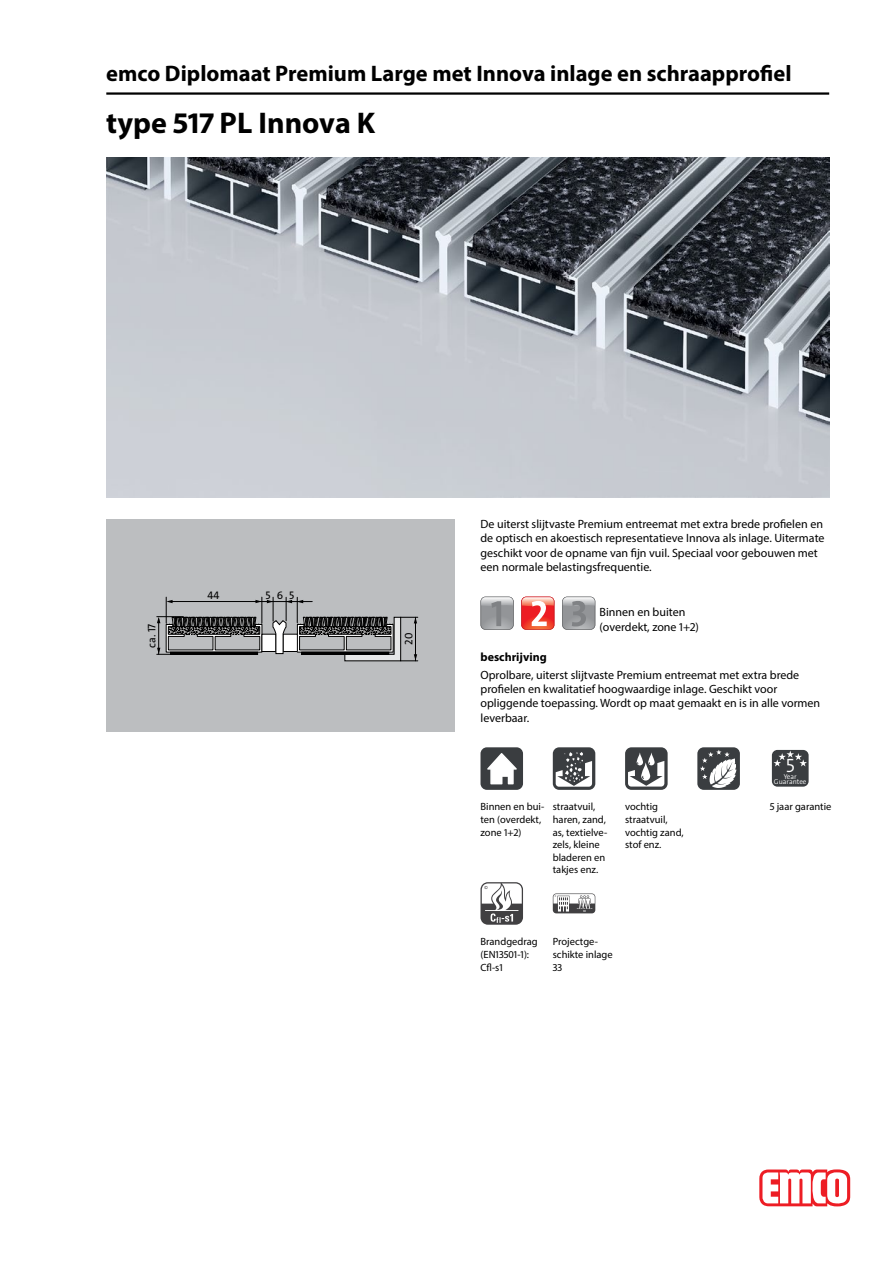
<style>
.page{position:relative;width:893px;height:1263px;background:#fff}
.page>*{position:absolute;margin:0;border:0;box-sizing:border-box;transform-origin:0 0}
.typ_bau{font:700 30px "Myriad Pro";color:#000}
.titel1_em_bau{font:700 22.5px "Myriad Pro";color:#000}
.BILDR{font:300 19.5px "The Sans Os F";color:#fff}
.Stoerer{font:12px/14.4px "Myriad Pro";color:#000}
.fliesstext_bau{font:12px/14.4px "Myriad Pro";color:#000}
.fliesstext_bold_bau{font:700 12px "Myriad Pro";color:#000}
.BILDR-2{font:11.1px "The Sans Os F";color:#000}
.mouseovertext_bau{font:10.5px/12.6px "Myriad Pro";color:#000}
.BILDR-3{font:300 7.05px/5.2px "The Sans Os F";color:#fff;text-align:center}
</style>
<div class="page">
<img style="left:106px;top:157px;width:723px;height:340px">
<hr style="left:106px;top:92px;width:723px;height:3px;background:#000">
<svg style="left:759px;top:1169px;width:91px;height:37px"></svg>
<div style="left:106px;top:519px;width:349px;height:212px;background:#bcbec0"></div>
<svg style="left:157px;top:597px;width:261px;height:64px"></svg>
<svg style="left:521px;top:597px;width:33px;height:33px"></svg>
<svg style="left:562px;top:597px;width:33px;height:33px"></svg>
<svg style="left:480px;top:597px;width:34px;height:33px"></svg>
<div style="left:480px;top:747px;width:43px;height:43px;background:#3a3d40;border-radius:6px"></div>
<svg style="left:487px;top:753px;width:30px;height:31px"></svg>
<div style="left:553px;top:747px;width:42px;height:43px;background:#3a3d40;border-radius:6px"></div>
<svg style="left:556px;top:752px;width:36px;height:35px"></svg>
<div style="left:625px;top:747px;width:43px;height:43px;background:linear-gradient(to right,#3a3d40,#3a3d40);border-radius:6px"></div>
<svg style="left:628px;top:752px;width:36px;height:34px"></svg>
<div style="left:697px;top:747px;width:43px;height:43px;background:#3a3d40;border-radius:6px"></div>
<svg style="left:700px;top:750px;width:36px;height:38px"></svg>
<div style="left:772px;top:750px;width:37px;height:37px;background:#3a3d40;border-radius:5px"></div>
<svg style="left:773px;top:750px;width:34px;height:16px"></svg>
<svg style="left:480px;top:882px;width:43px;height:43px"></svg>
<svg style="left:553px;top:893px;width:42px;height:20px"></svg>
<p class="titel1_em_bau" style="left:106px;top:59px;width:687px">emco Diplomaat Premium Large met Innova inlage en schraapprofiel</p>
<p class="typ_bau" style="left:106px;top:103px;width:271px">type 517 PL Innova K</p>
<p class="BILDR-2" style="left:208px;top:588px;width:14px">44</p>
<p class="BILDR-2" style="left:266px;top:588px;width:30px">565</p>
<p class="BILDR-2" style="left:145px;top:648px;width:26px;rotate:-90deg">ca. 17</p>
<p class="BILDR-2" style="left:402px;top:645px;width:13px;rotate:-90deg">20</p>
<p class="Stoerer" style="left:480px;top:516px;width:346px">De uiterst slijtvaste Premium entreemat met extra brede profielen en de optisch en akoestisch representatieve Innova als inlage. Uitermate geschikt voor de opname van fijn vuil. Speciaal voor gebouwen met een normale belastingsfrequentie.</p>
<p class="fliesstext_bau" style="left:600px;top:605px;width:101px">Binnen en buiten (overdekt, zone 1+2)</p>
<p class="fliesstext_bold_bau" style="left:480px;top:649px;width:68px">beschrijving</p>
<p class="fliesstext_bau" style="left:480px;top:667px;width:341px">Oprolbare, uiterst slijtvaste Premium entreemat met extra brede profielen en kwalitatief hoogwaardige inlage. Geschikt voor opliggende toepassing. Wordt op maat gemaakt en is in alle vormen leverbaar.</p>
<p class="mouseovertext_bau" style="left:480px;top:800px;width:65px">Binnen en bui&shy;ten (overdekt, zone 1+2)</p>
<p class="mouseovertext_bau" style="left:553px;top:800px;width:56px">straatvuil, haren, zand, as, textielve&shy;zels, kleine bladeren en takjes enz.</p>
<p class="mouseovertext_bau" style="left:625px;top:800px;width:60px">vochtig straatvuil, vochtig zand, stof enz.</p>
<p class="mouseovertext_bau" style="left:480px;top:935px;width:59px">Brandgedrag (EN13501-1):<br>Cfl-s1</p>
<p class="mouseovertext_bau" style="left:553px;top:935px;width:61px">Projectge&shy;schikte inlage<br>33</p>
<p class="BILDR" style="left:786px;top:753px;width:10px">5</p>
<p class="BILDR-3" style="left:774px;top:774px;width:34px">Year<br>Guarantee</p>
<p class="mouseovertext_bau" style="left:770px;top:800px;width:63px">5 jaar garantie</p>
</div>
